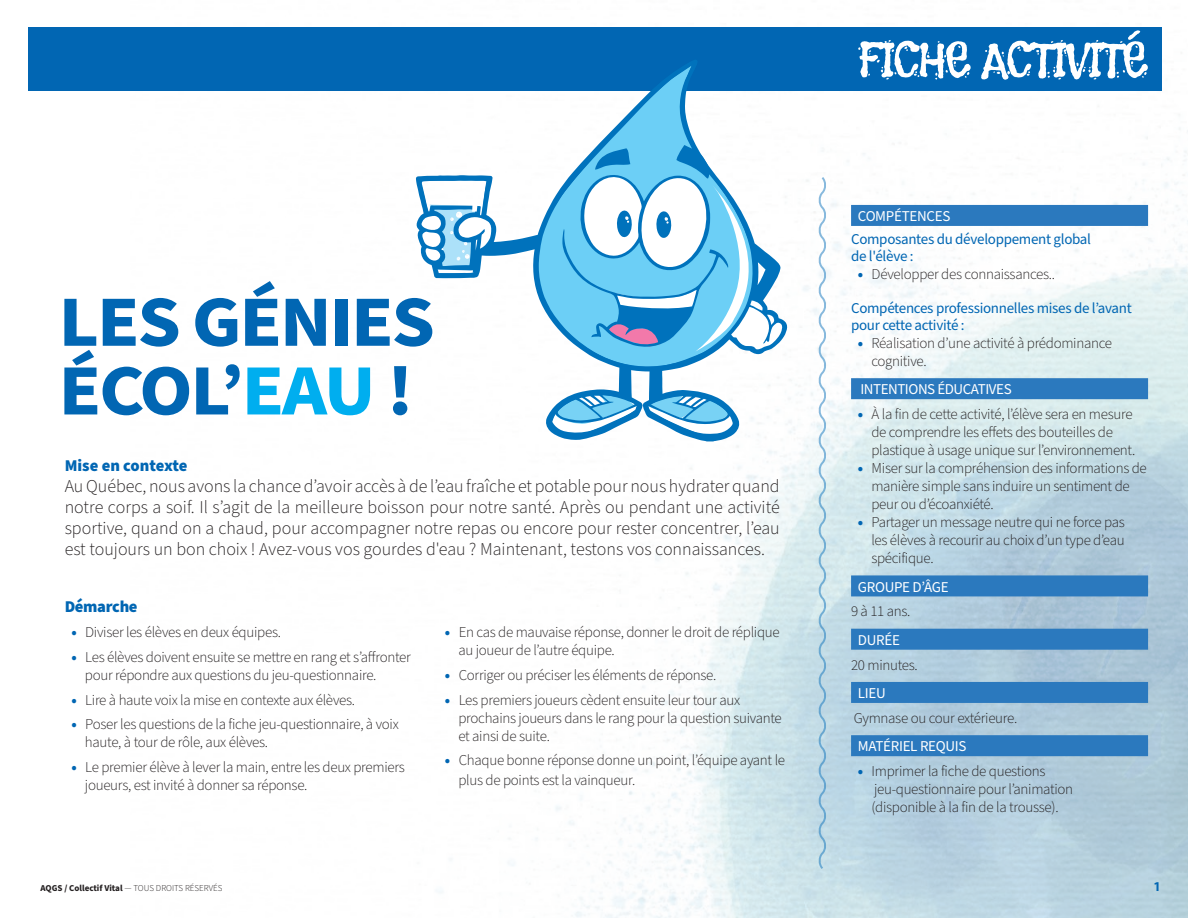
<style>
.page{position:relative;width:1188px;height:918px;background:#fff}
.page>*{position:absolute;margin:0;border:0;box-sizing:border-box;transform-origin:0 0}
.t1{font:700 72.15px/68.7px "Source Sans Pro";letter-spacing:-.03em;color:#0166b3;scale:1.08 1}
.t2{font:48px "Flavors";letter-spacing:-.03em;color:#fff;scale:1.08 1}
.t3{font:300 18px/21px "Source Sans Pro";color:#231f20;text-align:justify}
.t4{font:900 16.5px "Source Sans Pro";color:#0166b3}
.t5{font:900 16.5px "Source Sans Pro";letter-spacing:-.02em;color:#0166b3}
.t6{font:300 15px/18px "Source Sans Pro";letter-spacing:-.02em;color:#231f20}
.t7{font:15px/16.5px "Source Sans Pro";letter-spacing:-.02em;color:#0166b3}
.t8{font:15px "Source Sans Pro";letter-spacing:-.02em;color:#fff}
.t9{font:700 13.5px "Myriad Pro";color:#0166b3}
.t10{font:700 9px "Source Sans Pro";color:#231f20}
.s1{color:#00aeef}
.s2{font-weight:900;color:#0166b3}
.s3{font-weight:300}
</style>
<div class="page">
<div style="left:28px;top:27px;width:1134px;height:64px;background:#0166b3"></div>
<div style="left:851px;top:205px;width:297px;height:21px;background:#2b79be"></div>
<div style="left:851px;top:378px;width:297px;height:21px;background:#2b79be"></div>
<div style="left:851px;top:575px;width:297px;height:21px;background:#2b79be"></div>
<div style="left:851px;top:629px;width:297px;height:21px;background:#2b79be"></div>
<div style="left:851px;top:682px;width:297px;height:21px;background:#2b79be"></div>
<div style="left:851px;top:735px;width:297px;height:21px;background:#2b79be"></div>
<svg style="left:418px;top:62px;width:367px;height:377px"></svg>
<svg style="left:562px;top:145px;width:224px;height:207px"></svg>
<svg style="left:419px;top:184px;width:74px;height:85px"></svg>
<svg style="left:817px;top:177px;width:11px;height:693px"></svg>
<h1 class="t1" style="left:59px;top:289px;width:350px">LES GÉNIES<br>ÉCOL’<span class="s1">EAU</span> !</h1>
<p class="t4" style="left:65px;top:454px;width:124px">Mise en contexte</p>
<p class="t3" style="left:65px;top:476px;width:717px">Au Québec, nous avons la chance d’avoir accès à de l’eau fraîche et potable pour nous hydrater quand notre corps a soif. Il s’agit de la meilleure boisson pour notre santé. Après ou pendant une activité sportive, quand on a chaud, pour accompagner notre repas ou encore pour rester concentrer, l’eau est toujours un bon choix ! Avez-vous vos gourdes d'eau ? Maintenant, testons vos connaissances.</p>
<p class="t5" style="left:65px;top:595px;width:74px">Démarche</p>
<p class="t6" style="left:71px;top:624px;width:211px"><span class="s2">•</span> Diviser les élèves en deux équipes.</p>
<p class="t6" style="left:85px;top:648px;width:327px;text-indent:-14px"><span class="s2">•</span> Les élèves doivent ensuite se mettre en rang et s’affronter pour répondre aux questions du jeu-questionnaire.</p>
<p class="t6" style="left:71px;top:691px;width:285px"><span class="s2">•</span> Lire à haute voix la mise en contexte aux élèves.</p>
<p class="t6" style="left:85px;top:716px;width:315px;text-indent:-14px"><span class="s2">•</span> Poser les questions de la fiche jeu-questionnaire, à voix haute, à tour de rôle, aux élèves.</p>
<p class="t6" style="left:85px;top:759px;width:321px;text-indent:-14px"><span class="s2">•</span> Le premier élève à lever la main, entre les deux premiers joueurs, est invité à donner sa réponse.</p>
<p class="t6" style="left:458px;top:624px;width:323px;text-indent:-14px"><span class="s2">•</span> En cas de mauvaise réponse, donner le droit de réplique au joueur de l’autre équipe.</p>
<p class="t6" style="left:445px;top:666px;width:273px"><span class="s2">•</span> Corriger ou préciser les éléments de réponse.</p>
<p class="t6" style="left:458px;top:691px;width:325px;text-indent:-14px"><span class="s2">•</span> Les premiers joueurs cèdent ensuite leur tour aux prochains joueurs dans le rang pour la question suivante et ainsi de suite.</p>
<p class="t6" style="left:458px;top:751px;width:328px;line-height:19.5px;text-indent:-14px"><span class="s2">•</span> Chaque bonne réponse donne un point, l’équipe ayant le plus de points est la vainqueur.</p>
<h2 class="t2" style="left:857px;top:30px;width:271px">FICHE ACTIVITÉ</h2>
<p class="t8" style="left:858px;top:206px;width:94px">COMPÉTENCES</p>
<p class="t7" style="left:851px;top:232px;width:241px">Composantes du développement global de l'élève :</p>
<p class="t6" style="left:858px;top:265px;width:199px"><span class="s2">•</span> Développer des connaissances..</p>
<p class="t7" style="left:851px;top:301px;width:282px">Compétences professionnelles mises de l’avant pour cette activité :</p>
<p class="t6" style="left:871px;top:334px;width:242px;text-indent:-14px"><span class="s2">•</span> Réalisation d’une activité à prédominance cognitive.</p>
<p class="t8" style="left:860px;top:379px;width:153px">INTENTIONS ÉDUCATIVES</p>
<p class="t6" style="left:871px;top:406px;width:266px;text-indent:-14px"><span class="s2">•</span> À la fin de cette activité, l’élève sera en mesure de comprendre les effets des bouteilles de plastique à usage unique sur l’environnement.</p>
<p class="t6" style="left:871px;top:460px;width:277px;text-indent:-14px"><span class="s2">•</span> Miser sur la compréhension des informations de manière simple sans induire un sentiment de peur ou d’écoanxiété.</p>
<p class="t6" style="left:871px;top:514px;width:255px;text-align:justify;text-indent:-14px"><span class="s2">•</span> Partager un message neutre qui ne force pas les élèves à recourir au choix d’un type d’eau spécifique.</p>
<p class="t8" style="left:858px;top:577px;width:92px">GROUPE D’ÂGE</p>
<p class="t6" style="left:851px;top:603px;width:61px">9 à 11 ans.</p>
<p class="t8" style="left:858px;top:630px;width:44px">DURÉE</p>
<p class="t6" style="left:851px;top:656px;width:68px">20 minutes.</p>
<p class="t8" style="left:858px;top:683px;width:29px">LIEU</p>
<p class="t6" style="left:854px;top:709px;width:165px">Gymnase ou cour extérieure.</p>
<p class="t8" style="left:858px;top:736px;width:110px">MATÉRIEL REQUIS</p>
<p class="t6" style="left:871px;top:763px;width:203px;text-indent:-14px"><span class="s2">•</span> Imprimer la fiche de questions jeu-questionnaire pour l’animation (disponible à la fin de la trousse).</p>
<p class="t10" style="left:40px;top:882px;width:184px">AQGS / Collectif Vital <span class="s3">— TOUS DROITS RÉSERVÉS</span></p>
<p class="t9" style="left:1154px;top:878px;width:9px">1</p>
</div>
